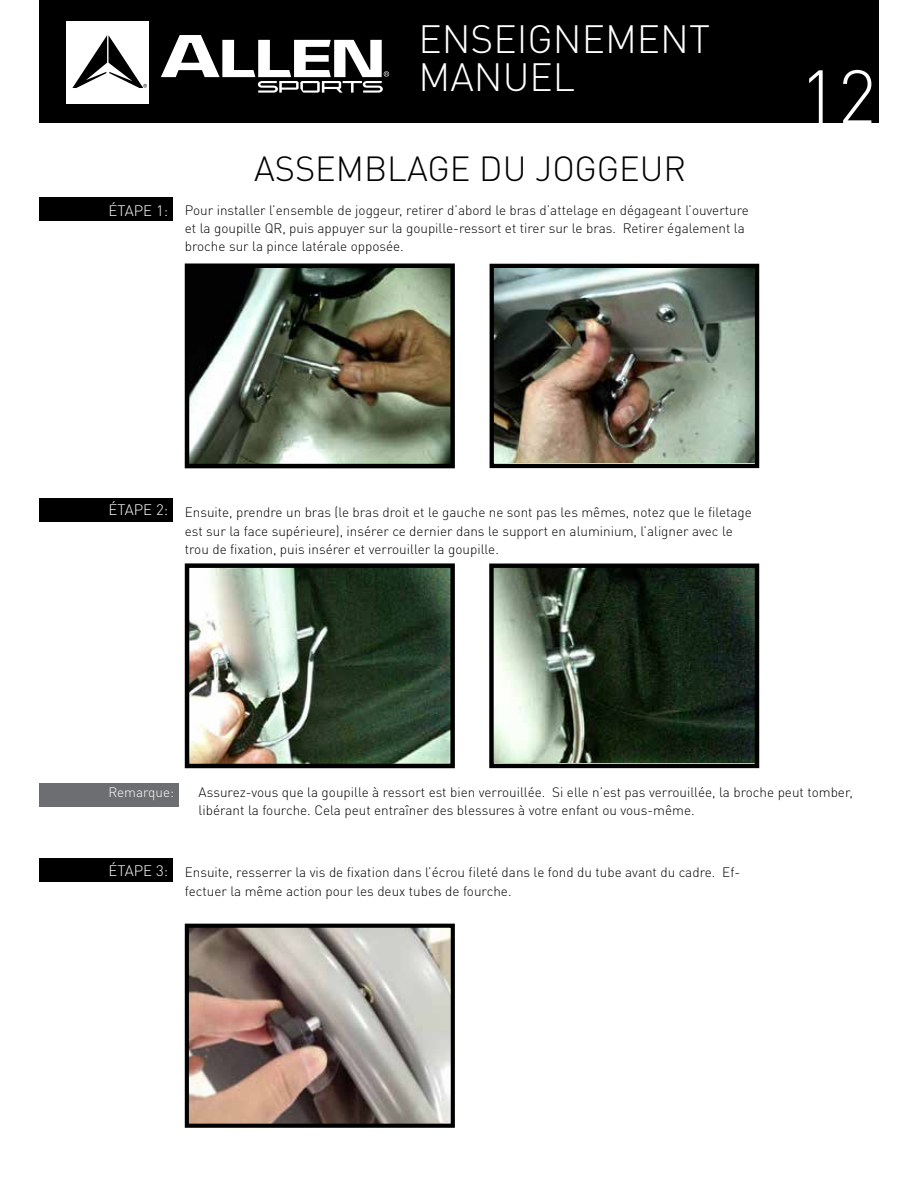
<style>
.page{position:relative;width:918px;height:1188px;background:#fff}
.page>*{position:absolute;margin:0;border:0;box-sizing:border-box;transform-origin:0 0}
.t1{font:300 75px "DINOT";color:#fff}
.t2{font:300 39px/38.2px "DINOT";color:#fff}
.t3{font:300 34.5px "DINOT";color:#000}
.t4{font:300 15px "DINOT";color:#fff}
.t5{font:300 13.5px/18.3px "DINOT";color:#000}
.t6{font:300 13.5px "DINOT";color:#fff}
</style>
<div class="page">
<div style="left:39px;top:0;width:840px;height:123px;background:#000"></div>
<div style="left:39px;top:197px;width:134px;height:24px;background:#000"></div>
<div style="left:39px;top:498px;width:134px;height:24px;background:#000"></div>
<div style="left:39px;top:858px;width:134px;height:24px;background:#000"></div>
<div style="left:39px;top:783px;width:139px;height:24px;background:#6d6e71"></div>
<img style="left:184px;top:563px;width:271px;height:206px">
<svg style="left:489px;top:563px;width:271px;height:206px;background:#3e4b3e"></svg>
<img style="left:184px;top:263px;width:271px;height:206px">
<img style="left:489px;top:263px;width:271px;height:206px">
<img style="left:184px;top:923px;width:271px;height:205px">
<div style="left:67px;top:21px;width:82px;height:83px;background:#fff"></div>
<svg style="left:72px;top:35px;width:75px;height:53px"></svg>
<svg style="left:161px;top:35px;width:228px;height:58px"></svg>
<h2 class="t2" style="left:418px;top:19px;width:293px">ENSEIGNEMENT<br>MANUEL</h2>
<p class="t4" style="left:109px;top:201px;width:61px">ÉTAPE 1:</p>
<h3 class="t3" style="left:254px;top:147px;width:434px">ASSEMBLAGE DU JOGGEUR</h3>
<p class="t5" style="left:185px;top:201px;width:566px">Pour installer l’ensemble de joggeur, retirer d’abord le bras d’attelage en dégageant l’ouverture et la goupille QR, puis appuyer sur la goupille-ressort et tirer sur le bras. Retirer également la broche sur la pince latérale opposée.</p>
<h1 class="t1" style="left:799px;top:51px;width:79px">12</h1>
<p class="t4" style="left:109px;top:501px;width:61px">ÉTAPE 2:</p>
<p class="t5" style="left:185px;top:503px;width:569px">Ensuite, prendre un bras (le bras droit et le gauche ne sont pas les mêmes, notez que le filetage est sur la face supérieure), insérer ce dernier dans le support en aluminium, l’aligner avec le trou de fixation, puis insérer et verrouiller la goupille.</p>
<p class="t6" style="left:109px;top:784px;width:67px">Remarque:</p>
<p class="t5" style="left:199px;top:783px;width:656px">Assurez-vous que la goupille à ressort est bien verrouillée. Si elle n’est pas verrouillée, la broche peut tomber, libérant la fourche. Cela peut entraîner des blessures à votre enfant ou vous-même.</p>
<p class="t4" style="left:109px;top:861px;width:61px">ÉTAPE 3:</p>
<p class="t5" style="left:185px;top:863px;width:557px">Ensuite, resserrer la vis de fixation dans l’écrou fileté dans le fond du tube avant du cadre. Ef&shy;fectuer la même action pour les deux tubes de fourche.</p>
</div>
